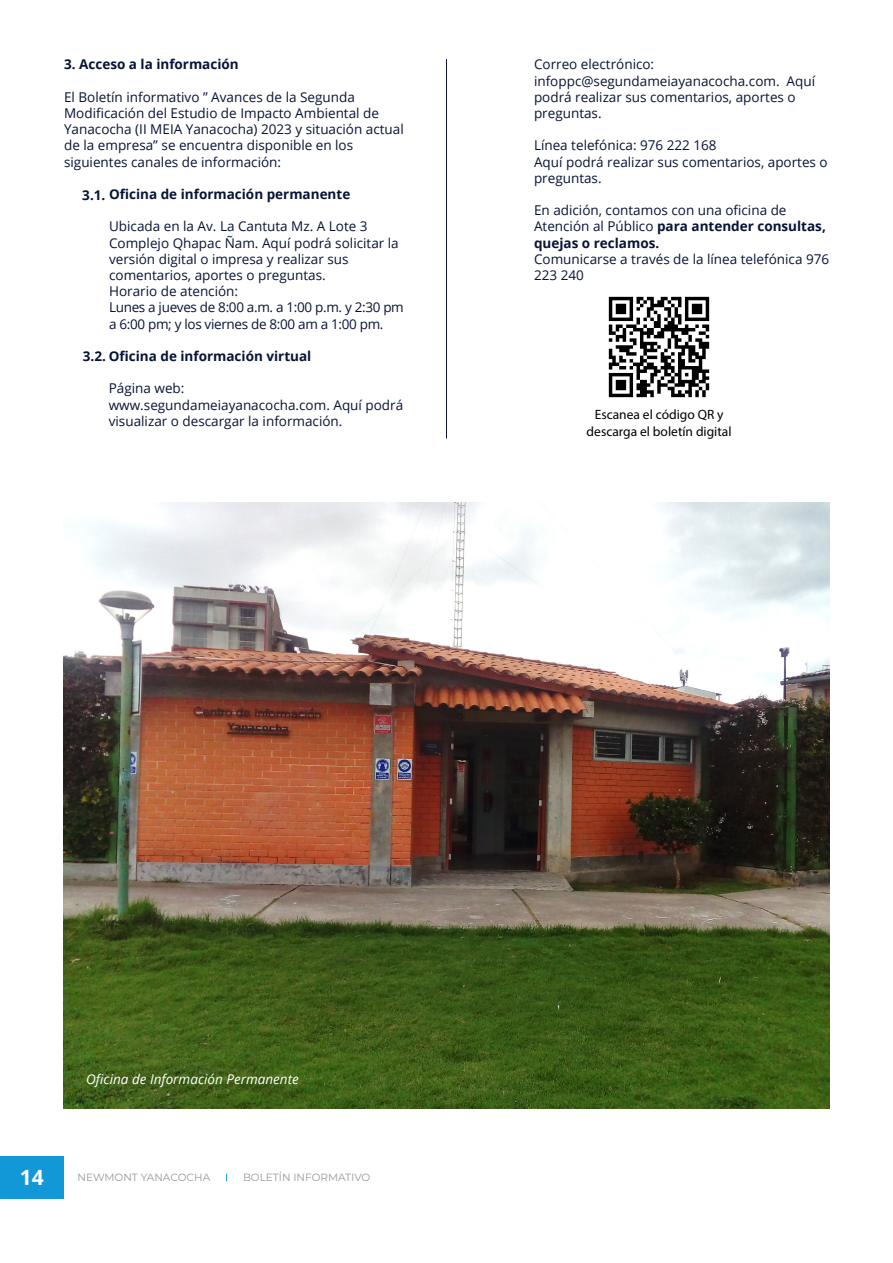
<style>
.page{position:relative;width:893px;height:1263px;background:#fff}
.page>*{position:absolute;margin:0;border:0;box-sizing:border-box;transform-origin:0 0}
.t1{font:700 21px "Open Sans";color:#fff}
.t2{font:13.5px/16.2px "Open Sans";color:#081436}
.t3{font:700 13.5px "Open Sans";color:#081436}
.t4{font:13.5px/16.2px "Myriad Pro";color:#000;text-align:center}
.t5{font:italic 13.5px "Open Sans";color:#fff}
.t6{font:10.5px "Montserrat";color:#95989d}
.s1{font-weight:700}
</style>
<div class="page">
<div style="left:0;top:1157px;width:64px;height:42px;background:#1298d7"></div>
<img style="left:64px;top:502px;width:765px;height:606px">
<hr style="left:446px;top:59px;width:1px;height:379px;background:#0b1536">
<img style="left:608px;top:296px;width:102px;height:102px">
<p class="t3" style="left:64px;top:55px;width:176px">3. Acceso a la información</p>
<p class="t2" style="left:64px;top:88px;width:341px">El Boletín informativo ” Avances de la Segunda Modificación del Estudio de Impacto Ambiental de Yanacocha (II MEIA Yanacocha) 2023 y situación actual de la empresa” se encuentra disponible en los siguientes canales de información:</p>
<p class="t3" style="left:82px;top:185px;width:270px">3.1. Oficina de información permanente</p>
<p class="t2" style="left:109px;top:218px;width:296px">Ubicada en la Av. La Cantuta Mz. A Lote 3<br>Complejo Qhapac Ñam. Aquí podrá solicitar la versión digital o impresa y realizar sus comentarios, aportes o preguntas.<br>Horario de atención:<br>Lunes a jueves de 8:00 a.m. a 1:00 p.m. y 2:30 pm a 6:00 pm; y los viernes de 8:00 am a 1:00 pm.</p>
<p class="t3" style="left:83px;top:347px;width:230px">3.2. Oficina de información virtual</p>
<p class="t2" style="left:109px;top:380px;width:296px">Página web: www.segundameiayanacocha.com. Aquí podrá visualizar o descargar la información.</p>
<p class="t2" style="left:534px;top:56px;width:283px">Correo electrónico: infoppc@segundameiayanacocha.com. Aquí podrá realizar sus comentarios, aportes o preguntas.</p>
<p class="t2" style="left:534px;top:137px;width:295px">Línea telefónica: 976 222 168<br>Aquí podrá realizar sus comentarios, aportes o preguntas.</p>
<p class="t2" style="left:534px;top:202px;width:293px">En adición, contamos con una oficina de<br>Atención al Público <span class="s1">para antender consultas, quejas o reclamos.</span></p>
<p class="t2" style="left:534px;top:250px;width:297px">Comunicarse a través de la línea telefónica 976<br>223 240</p>
<p class="t4" style="left:587px;top:407px;width:146px">Escanea el código QR y descarga el boletín digital</p>
<p class="t5" style="left:86px;top:1070px;width:214px">Oficina de Información Permanente</p>
<h1 class="t1" style="left:20px;top:1163px;width:25px">14</h1>
<p class="t6" style="left:78px;top:1170px;width:134px">NEWMONT YANACOCHA</p>
<p class="t6" style="left:243px;top:1170px;width:129px">BOLETÍN INFORMATIVO</p>
</div>
